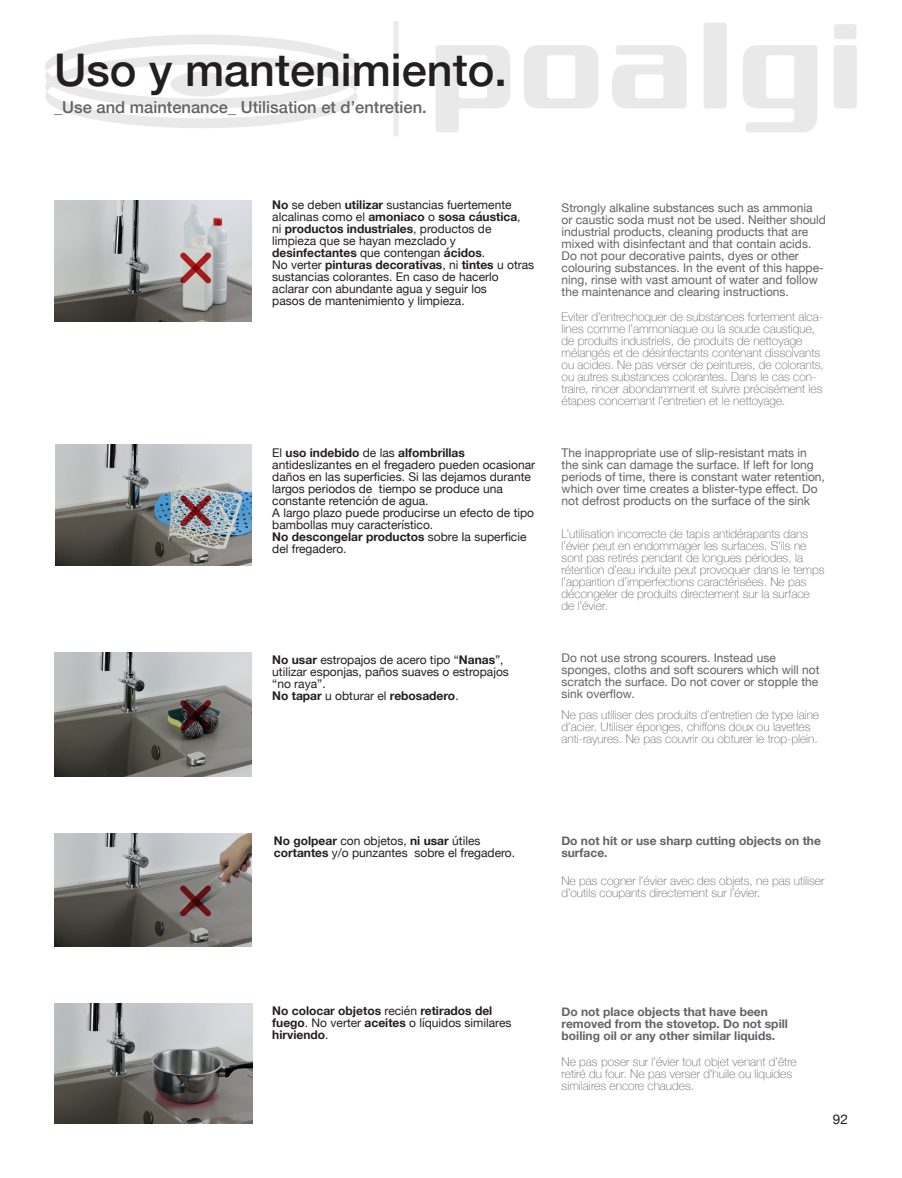
<style>
.page{position:relative;width:902px;height:1178px;background:#fff}
.page>*{position:absolute;margin:0;border:0;box-sizing:border-box;transform-origin:0 0}
.t1{font:500 45px "Helvetica Neue";color:#231f20}
.t2{font:500 16.5px "Helvetica Neue";color:#636366}
.t3{font:13.5px "Helvetica Neue";color:#231f20}
.t4{font:100 12px/12px "Helvetica Neue";color:#636366}
.t5{font:12px/12px "Helvetica Neue";color:#231f20}
.t6{font:12px/12px "Helvetica Neue";color:#636366}
.t7{font:700 12px/12px "Helvetica Neue";color:#636366}
.t8{font:700 12px/12px "Helvetica Neue";color:#231f20}
.s1{font-weight:700}
.s2{font-weight:400}
</style>
<div class="page">
<div style="left:834px;top:24px;width:22px;height:15px;background:#e9e9e9;border-radius:3px"></div>
<div style="left:833px;top:45px;width:23px;height:63px;background:#e9e9e9;border-radius:3px"></div>
<svg style="left:743px;top:45px;width:74px;height:87px"></svg>
<div style="left:703px;top:22px;width:23px;height:86px;background:#e9e9e9;border-radius:3px"></div>
<svg style="left:612px;top:45px;width:74px;height:63px"></svg>
<svg style="left:524px;top:45px;width:74px;height:63px"></svg>
<svg style="left:436px;top:45px;width:74px;height:87px"></svg>
<svg style="left:45px;top:34px;width:312px;height:94px"></svg>
<div style="left:393px;top:21px;width:5px;height:115px;background:#ebebeb"></div>
<img style="left:54px;top:201px;width:197px;height:120px">
<img style="left:55px;top:444px;width:196px;height:122px">
<img style="left:54px;top:652px;width:197px;height:124px">
<img style="left:54px;top:833px;width:197px;height:113px">
<img style="left:54px;top:1003px;width:198px;height:121px">
<svg style="left:179px;top:251px;width:34px;height:34px"></svg>
<svg style="left:179px;top:494px;width:34px;height:34px"></svg>
<svg style="left:178px;top:884px;width:34px;height:34px"></svg>
<svg style="left:179px;top:698px;width:34px;height:34px"></svg>
<p class="t1" style="left:54px;top:34px;width:454px">Uso y mantenimiento.</p>
<p class="t2" style="left:54px;top:94px;width:374px">_Use and maintenance_ Utilisation et d’entretien.</p>
<p class="t5" style="left:272px;top:199px;width:263px"><span class="s1">No</span> se deben <span class="s1">utilizar</span> sustancias fuertemente alcalinas como el <span class="s1">amoniaco</span> o <span class="s1">sosa cáustica</span>,<br>ni <span class="s1">productos industriales</span>, productos de limpieza que se hayan mezclado y <span class="s1">desinfectantes</span> que contengan <span class="s1">ácidos</span>.<br>No verter <span class="s1">pinturas decorativas</span>, ni <span class="s1">tintes</span> u otras sustancias colorantes. En caso de hacerlo aclarar con abundante agua y seguir los<br>pasos de mantenimiento y limpieza.</p>
<p class="t6" style="left:561px;top:203px;width:266px">Strongly alkaline substances such as ammonia or caustic soda must not be used. Neither should industrial products, cleaning products that are mixed with disinfectant and that contain acids.<br>Do not pour decorative paints, dyes or other colouring substances. In the event of this happe&shy;ning, rinse with vast amount of water and follow the maintenance and clearing instructions.</p>
<p class="t4" style="left:561px;top:311px;width:264px">Eviter d’entrechoquer de substances fortement alca&shy;lines comme l’ammoniaque ou la soude caustique, de produits industriels, de produits de nettoyage mélangés et de désinfectants contenant dissolvants ou acides. Ne pas verser de peintures, de colorants, ou autres substances colorantes. Dans le cas con&shy;traire, rincer abondamment et suivre précisément les étapes concernant l’entretien et le nettoyage.</p>
<p class="t5" style="left:272px;top:447px;width:264px">El <span class="s1">uso indebido</span> de las <span class="s1">alfombrillas </span>antideslizantes en el fregadero pueden ocasionar daños en las superficies. Si las dejamos durante largos periodos de tiempo se produce una constante retención de agua.<br>A largo plazo puede producirse un efecto de tipo bambollas muy característico.<br><span class="s1">No descongelar productos</span> sobre Ia superficie del fregadero.</p>
<p class="t6" style="left:561px;top:447px;width:265px">The inappropriate use of slip-resistant mats in the sink can damage the surface. If left for long periods of time, there is constant water retention, which over time creates a blister-type effect. Do not defrost products on the surface of the sink</p>
<p class="t4" style="left:561px;top:527px;width:264px">L’utilisation incorrecte de tapis antidérapants dans l’évier peut en endommager les surfaces. S’ils ne sont pas retirés pendant de longues périodes, la rétention d’eau induite peut provoquer dans le temps l’apparition d’imperfections caractérisées. Ne pas décongeler de produits directement sur la surface de l’évier.</p>
<p class="t5" style="left:272px;top:654px;width:238px"><span class="s1">No usar</span> estropajos de acero tipo “<span class="s1">Nanas</span>”, utilizar esponjas, paños suaves o estropajos “no raya”.<br><span class="s1">No tapar</span> u obturar el <span class="s1">rebosadero</span>.</p>
<p class="t6" style="left:561px;top:652px;width:259px">Do not use strong scourers. Instead use sponges, cloths and soft scourers which will not scratch the surface. Do not cover or stopple the sink overflow.</p>
<p class="t4" style="left:561px;top:708px;width:259px">Ne pas utiliser des produits d’entretien de type laine d’acier. Utiliser éponges, chiffons doux ou lavettes anti-rayures. Ne pas couvrir ou obturer le trop-plein.</p>
<p class="t5" style="left:274px;top:835px;width:243px"><span class="s1">No golpear</span> con objetos, <span class="s1">ni usar</span> útiles <span class="s1">cortantes</span> y/o punzantes sobre el fregadero.</p>
<p class="t7" style="left:561px;top:835px;width:261px">Do not hit or use sharp cutting objects on the surface.</p>
<p class="t4" style="left:561px;top:874px;width:264px">Ne pas cogner l’évier avec des objets, ne pas utiliser d’outils coupants directement sur l’évier.</p>
<p class="t8" style="left:272px;top:1005px;width:241px">No colocar objetos <span class="s2">recién</span> retirados del fuego<span class="s2">. No verter</span> aceites <span class="s2">o líquidos similares </span>hirviendo<span class="s2">.</span></p>
<p class="t7" style="left:561px;top:1005px;width:228px">Do not place objects that have been removed from the stovetop. Do not spill boiling oil or any other similar liquids.</p>
<p class="t4" style="left:561px;top:1055px;width:237px">Ne pas poser sur l’évier tout objet venant d’être retiré du four. Ne pas verser d’huile ou liquides similaires encore chaudes.</p>
<p class="t3" style="left:832px;top:1109px;width:17px">92</p>
</div>
